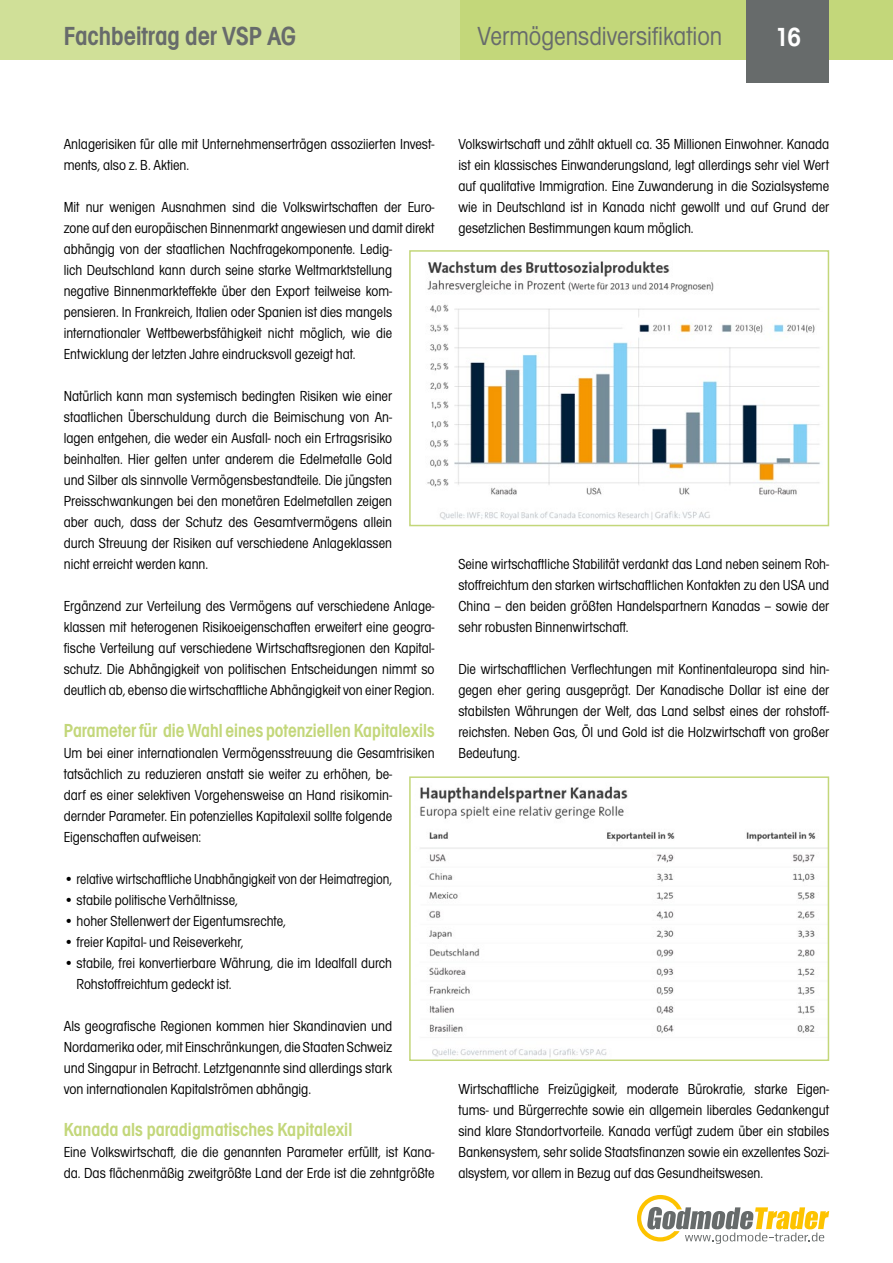
<style>
.page{position:relative;width:893px;height:1263px;background:#fff}
.page>*{position:absolute;margin:0;border:0;box-sizing:border-box;transform-origin:0 0}
.t1{font:condensed 27px "Avignon";color:#676b6b}
.t2{font:600 condensed 27px "Avignon";color:#676b6b}
.t3{font:600 condensed 27px "Avignon";color:#fff}
.t4{font:600 condensed 19.5px "Avignon";color:#c3d77a}
.t5{font:condensed 15px/21px "Avignon";color:#000;text-align:justify}
</style>
<div class="page">
<div style="left:0;top:0;width:893px;height:60px;background:#c3d77a"></div>
<div style="left:0;top:0;width:459px;height:60px;background:#d0e098"></div>
<div style="left:746px;top:0;width:83px;height:83px;background:#676b6b"></div>
<svg style="left:637px;top:1195px;width:192px;height:49px"></svg>
<img style="left:427px;top:261px;width:393px;height:259px">
<div style="left:409px;top:250px;width:420px;height:276px;border:2px solid #c3d77a"></div>
<img style="left:420px;top:786px;width:406px;height:272px">
<div style="left:409px;top:776px;width:420px;height:285px;border:2px solid #c3d77a"></div>
<h1 class="t2" style="left:64px;top:21px;width:234px">Fachbeitrag der VSP AG</h1>
<h1 class="t1" style="left:478px;top:21px;width:246px">Vermögensdiversifikation</h1>
<h1 class="t3" style="left:775px;top:22px;width:27px">16</h1>
<p class="t5" style="left:64px;top:133px;width:372px">Anlagerisiken für alle mit Unternehmenserträgen assoziierten Invest&shy;ments, also z. B. Aktien.</p>
<p class="t5" style="left:64px;top:196px;width:372px;text-align:left">Mit nur wenigen Ausnahmen sind die Volkswirtschaften der Euro&shy;zone auf den europäischen Binnenmarkt angewiesen und damit direkt abhängig von der staatlichen Nachfragekomponente. Ledig-<br>lich Deutschland kann durch seine starke Weltmarktstellung negative Binnenmarkteffekte über den Export teilweise kom&shy;pensieren. In Frankreich, Italien oder Spanien ist dies mangels internationaler Wettbewerbsfähigkeit nicht möglich, wie die Entwicklung der letzten Jahre eindrucksvoll gezeigt hat.</p>
<p class="t5" style="left:64px;top:385px;width:330px">Natürlich kann man systemisch bedingten Risiken wie einer staatlichen Überschuldung durch die Beimischung von An&shy;lagen entgehen, die weder ein Ausfall- noch ein Ertragsrisiko beinhalten. Hier gelten unter anderem die Edelmetalle Gold und Silber als sinnvolle Vermögensbestandteile. Die jüngsten Preisschwankungen bei den monetären Edelmetallen zeigen aber auch, dass der Schutz des Gesamtvermögens allein durch Streuung der Risiken auf verschiedene Anlageklassen nicht erreicht werden kann.</p>
<p class="t5" style="left:64px;top:595px;width:372px">Ergänzend zur Verteilung des Vermögens auf verschiedene Anlage&shy;klassen mit heterogenen Risikoeigenschaften erweitert eine geogra&shy;fische Verteilung auf verschiedene Wirtschaftsregionen den Kapital&shy;schutz. Die Abhängigkeit von politischen Entscheidungen nimmt so deutlich ab, ebenso die wirtschaftliche Abhängigkeit von einer Region.</p>
<h2 class="t4" style="left:64px;top:719px;width:372px">Parameter für die Wahl eines potenziellen Kapitalexils</h2>
<p class="t5" style="left:64px;top:742px;width:372px;text-align:left">Um bei einer internationalen Vermögensstreuung die Gesamtrisiken tatsächlich zu reduzieren anstatt sie weiter zu erhöhen, be-<br>darf es einer selektiven Vorgehensweise an Hand risikomin&shy;dernder Parameter. Ein potenzielles Kapitalexil sollte folgende Eigenschaften aufweisen:</p>
<p class="t5" style="left:64px;top:868px;width:330px">• relative wirtschaftliche Unabhängigkeit von der Heimatregion,</p>
<p class="t5" style="left:64px;top:889px;width:176px">• stabile politische Verhältnisse,</p>
<p class="t5" style="left:64px;top:910px;width:224px">• hoher Stellenwert der Eigentumsrechte,</p>
<p class="t5" style="left:64px;top:931px;width:181px">• freier Kapital- und Reiseverkehr,</p>
<p class="t5" style="left:77px;top:952px;width:317px;text-indent:-13px">• stabile, frei konvertierbare Währung, die im Idealfall durch<br>Rohstoffreichtum gedeckt ist.</p>
<p class="t5" style="left:64px;top:1015px;width:330px">Als geografische Regionen kommen hier Skandinavien und Nordamerika oder, mit Einschränkungen, die Staaten Schweiz und Singapur in Betracht. Letztgenannte sind allerdings stark von internationalen Kapitalströmen abhängig.</p>
<h2 class="t4" style="left:64px;top:1118px;width:290px">Kanada als paradigmatisches Kapitalexil</h2>
<p class="t5" style="left:64px;top:1141px;width:372px">Eine Volkswirtschaft, die die genannten Parameter erfüllt, ist Kana&shy;da. Das flächenmäßig zweitgrößte Land der Erde ist die zehntgrößte</p>
<p class="t5" style="left:458px;top:133px;width:372px">Volkswirtschaft und zählt aktuell ca. 35 Millionen Einwohner. Kanada ist ein klassisches Einwanderungsland, legt allerdings sehr viel Wert auf qualitative Immigration. Eine Zuwanderung in die Sozialsysteme wie in Deutschland ist in Kanada nicht gewollt und auf Grund der gesetzlichen Bestimmungen kaum möglich.</p>
<p class="t5" style="left:458px;top:553px;width:372px">Seine wirtschaftliche Stabilität verdankt das Land neben seinem Roh&shy;stoffreichtum den starken wirtschaftlichen Kontakten zu den USA und China – den beiden größten Handelspartnern Kanadas – sowie der sehr robusten Binnenwirtschaft.</p>
<p class="t5" style="left:458px;top:658px;width:372px">Die wirtschaftlichen Verflechtungen mit Kontinentaleuropa sind hin&shy;gegen eher gering ausgeprägt. Der Kanadische Dollar ist eine der stabilsten Währungen der Welt, das Land selbst eines der rohstoff&shy;reichsten. Neben Gas, Öl und Gold ist die Holzwirtschaft von großer Bedeutung.</p>
<p class="t5" style="left:458px;top:1078px;width:372px">Wirtschaftliche Freizügigkeit, moderate Bürokratie, starke Eigen&shy;tums- und Bürgerrechte sowie ein allgemein liberales Gedankengut sind klare Standortvorteile. Kanada verfügt zudem über ein stabiles Bankensystem, sehr solide Staatsfinanzen sowie ein exzellentes Sozi&shy;alsystem, vor allem in Bezug auf das Gesundheitswesen.</p>
</div>
